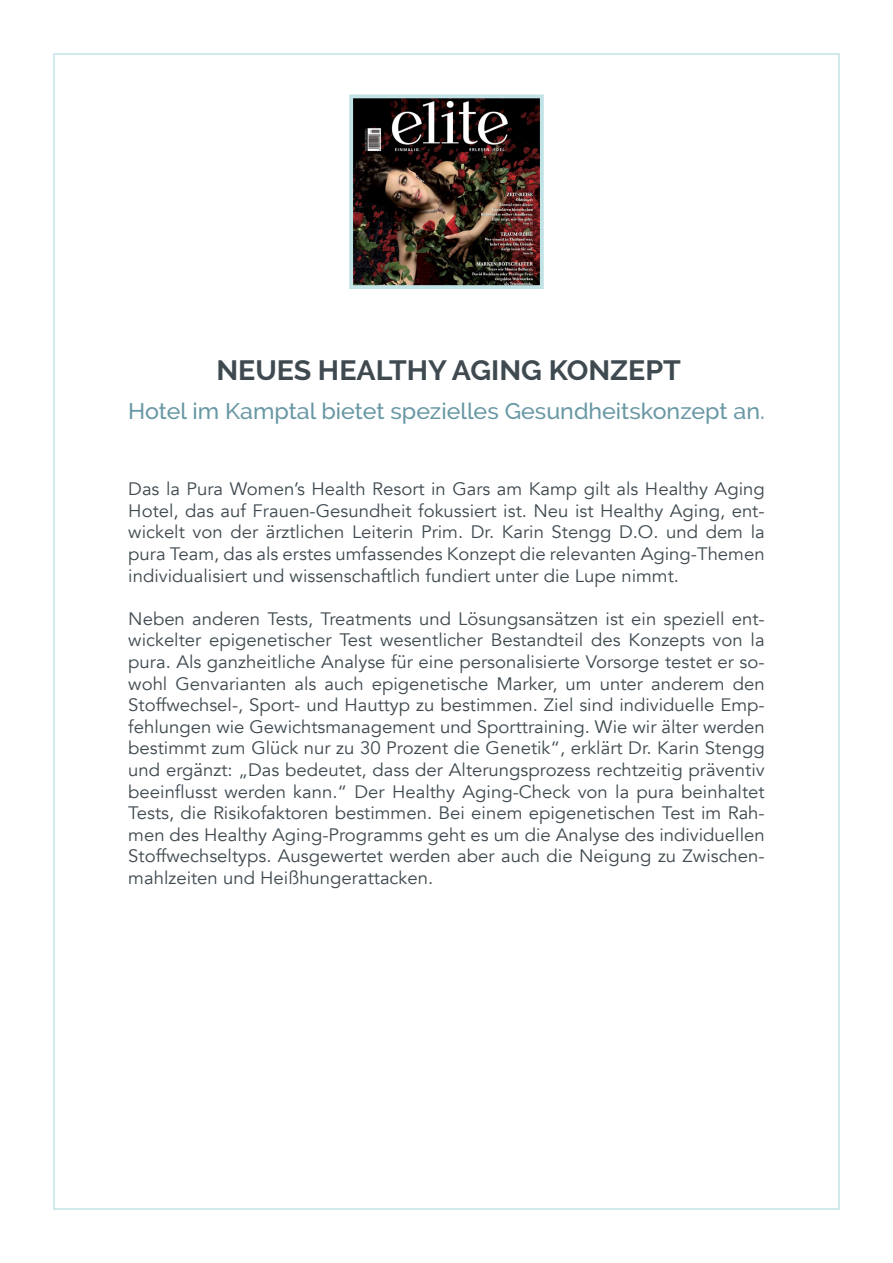
<style>
.page{position:relative;width:893px;height:1263px;background:#fff}
.page>*{position:absolute;margin:0;border:0;box-sizing:border-box;transform-origin:0 0}
.t1{font:700 27.75px "Raleway";color:#3f4a50}
.t2{font:500 22.5px "Raleway";color:#6998a5}
.t3{font:18px/21.6px "Avenir";color:#3f4a50;text-align:justify}
</style>
<div class="page">
<img style="left:354px;top:99px;width:185px;height:185px">
<div style="left:349px;top:94px;width:195px;height:195px;border:4px solid #c2e3e6"></div>
<p class="t1" style="left:216px;top:354px;width:466px">NEUES HEALTHY AGING KONZEPT</p>
<p class="t2" style="left:128px;top:398px;width:638px">Hotel im Kamptal bietet spezielles Gesundheitskonzept an.</p>
<p class="t3" style="left:128px;top:478px;width:638px">Das la Pura Women’s Health Resort in Gars am Kamp gilt als Healthy Aging Hotel, das auf Frauen-Gesundheit fokussiert ist. Neu ist Healthy Aging, ent&shy;wickelt von der ärztlichen Leiterin Prim. Dr. Karin Stengg D.O. und dem la pura Team, das als erstes umfassendes Konzept die relevanten Aging-Themen individualisiert und wissenschaftlich fundiert unter die Lupe nimmt.</p>
<p class="t3" style="left:128px;top:608px;width:638px">Neben anderen Tests, Treatments und Lösungsansätzen ist ein speziell ent&shy;wickelter epigenetischer Test wesentlicher Bestandteil des Konzepts von la pura. Als ganzheitliche Analyse für eine personalisierte Vorsorge testet er so&shy;wohl Genvarianten als auch epigenetische Marker, um unter anderem den Stoffwechsel-, Sport- und Hauttyp zu bestimmen. Ziel sind individuelle Emp&shy;fehlungen wie Gewichtsmanagement und Sporttraining. Wie wir älter werden bestimmt zum Glück nur zu 30 Prozent die Genetik“, erklärt Dr. Karin Stengg und ergänzt: „Das bedeutet, dass der Alterungsprozess rechtzeitig präventiv beeinflusst werden kann.“ Der Healthy Aging-Check von la pura beinhaltet Tests, die Risikofaktoren bestimmen. Bei einem epigenetischen Test im Rah&shy;men des Healthy Aging-Programms geht es um die Analyse des individuellen Stoffwechseltyps. Ausgewertet werden aber auch die Neigung zu Zwischen&shy;mahlzeiten und Heißhungerattacken.</p>
</div>
